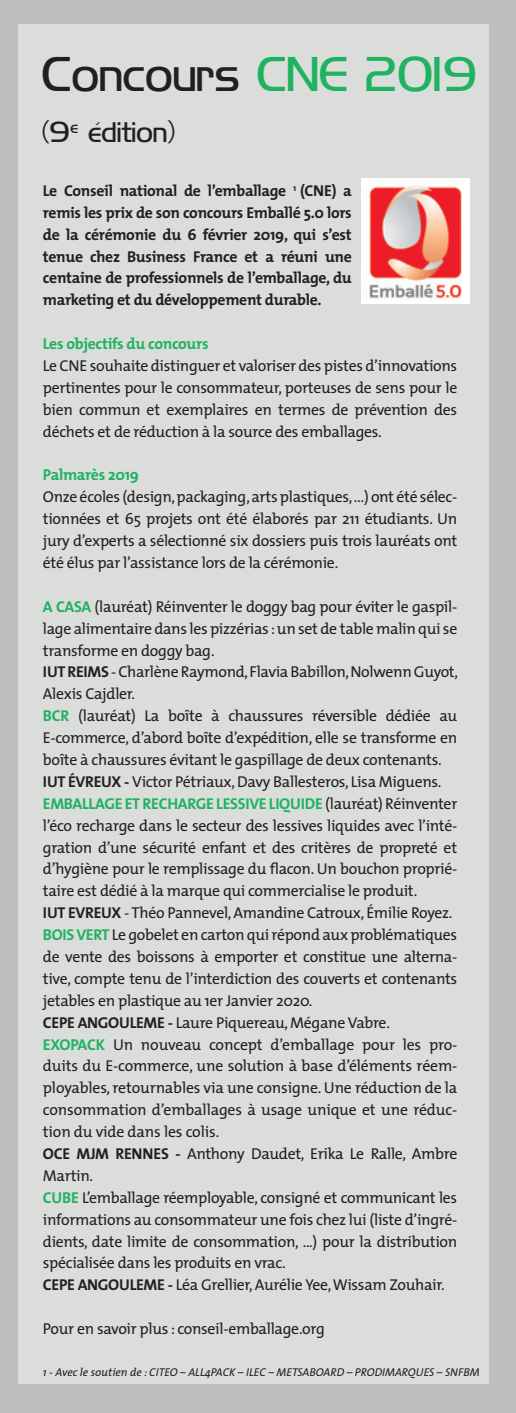
<style>
.page{position:relative;width:516px;height:1413px;background:#fff}
.page>*{position:absolute;margin:0;border:0;box-sizing:border-box;transform-origin:0 0}
.t1{font:43.75px "Hancock Park Light Laser";color:#231f20}
.t2{font:26.25px "Hancock Park Light Laser";color:#231f20}
.t3{font:15.75px/21.9px "The Mix";letter-spacing:-.02em;color:#231f20;text-align:justify}
.t4{font:700 15.75px/21.9px "The Mix";letter-spacing:-.02em;color:#231f20;text-align:justify}
.t5{font:700 15.75px "The Mix";letter-spacing:-.02em;color:#1eb261}
.t6{font:italic 11.38px "The Mix";color:#231f20}
.s1{color:#1eb261}
.s2{font-weight:700;color:#1eb261}
.s3{font-weight:700}
</style>
<div class="page">
<div style="left:0;top:0;width:516px;height:1412px;background:#bcbebf"></div>
<div style="left:18px;top:25px;width:470px;height:1358px;background:#daddda"></div>
<img style="left:362px;top:179px;width:107px;height:124px">
<h1 class="t1" style="left:43px;top:54px;width:437px">Concours <span class="s1">CNE 2019</span></h1>
<h2 class="t2" style="left:43px;top:120px;width:135px">(9<sup>e</sup> édition)</h2>
<p class="t4" style="left:43px;top:179px;width:310px">Le Conseil national de l’emballage <sup>1</sup> (CNE) a remis les prix de son concours Emballé 5.0 lors de la cérémonie du 6 février 2019, qui s’est tenue chez Business France et a réuni une centaine de professionnels de l’emballage, du marketing et du développement durable.</p>
<p class="t5" style="left:43px;top:330px;width:167px">Les objectifs du concours</p>
<p class="t3" style="left:43px;top:354px;width:416px">Le CNE souhaite distinguer et valoriser des pistes d’innovations pertinentes pour le consommateur, porteuses de sens pour le bien commun et exemplaires en termes de prévention des déchets et de réduction à la source des emballages.</p>
<p class="t5" style="left:43px;top:462px;width:97px">Palmarès 2019</p>
<p class="t3" style="left:43px;top:485px;width:416px">Onze écoles (design, packaging, arts plastiques, …) ont été sélec&shy;tionnées et 65 projets ont été élaborés par 211 étudiants. Un jury d’experts a sélectionné six dossiers puis trois lauréats ont été élus par l’assistance lors de la cérémonie.</p>
<p class="t3" style="left:43px;top:595px;width:416px;text-align:left"><span class="s2">A CASA</span> (lauréat) Réinventer le doggy bag pour éviter le gaspil&shy;lage alimentaire dans les pizzérias : un set de table malin qui se transforme en doggy bag.<br><span class="s3">IUT REIMS</span> - Charlène Raymond, Flavia Babillon, Nolwenn Guyot, Alexis Cajdler.<br><span class="s2">BCR</span> (lauréat) La boîte à chaussures réversible dédiée au E-commerce, d’abord boîte d’expédition, elle se transforme en boîte à chaussures évitant le gaspillage de deux contenants.<br><span class="s3">IUT ÉVREUX -</span> Victor Pétriaux, Davy Ballesteros, Lisa Miguens.<br><span class="s2">EMBALLAGE ET RECHARGE LESSIVE LIQUIDE</span> (lauréat) Réinventer l’éco recharge dans le secteur des lessives liquides avec l’inté&shy;gration d’une sécurité enfant et des critères de propreté et d’hygiène pour le remplissage du flacon. Un bouchon proprié&shy;taire est dédié à la marque qui commercialise le produit.<br><span class="s3">IUT EVREUX</span> - Théo Pannevel, Amandine Catroux, Émilie Royez.<br><span class="s2">BOIS VERT</span> Le gobelet en carton qui répond aux problématiques de vente des boissons à emporter et constitue une alterna&shy;tive, compte tenu de l’interdiction des couverts et contenants jetables en plastique au 1er Janvier 2020.<br><span class="s3">CEPE ANGOULEME -</span> Laure Piquereau, Mégane Vabre.<br><span class="s2">EXOPACK</span> Un nouveau concept d’emballage pour les pro&shy;duits du E-commerce, une solution à base d’éléments réem&shy;ployables, retournables via une consigne. Une réduction de la consommation d’emballages à usage unique et une réduc&shy;tion du vide dans les colis.<br><span class="s3">OCE MJM RENNES -</span> Anthony Daudet, Erika Le Ralle, Ambre Martin.<br><span class="s2">CUBE</span> L’emballage réemployable, consigné et communicant les informations au consommateur une fois chez lui (liste d’ingré&shy;dients, date limite de consommation, ...) pour la distribution spécialisée dans les produits en vrac.<br><span class="s3">CEPE ANGOULEME -</span> Léa Grellier, Aurélie Yee, Wissam Zouhair.</p>
<p class="t3" style="left:43px;top:1317px;width:283px">Pour en savoir plus : conseil-emballage.org</p>
<p class="t6" style="left:43px;top:1362px;width:438px">1 - Avec le soutien de : CITEO – ALL4PACK – ILEC – METSABOARD – PRODIMARQUES – SNFBM</p>
</div>
